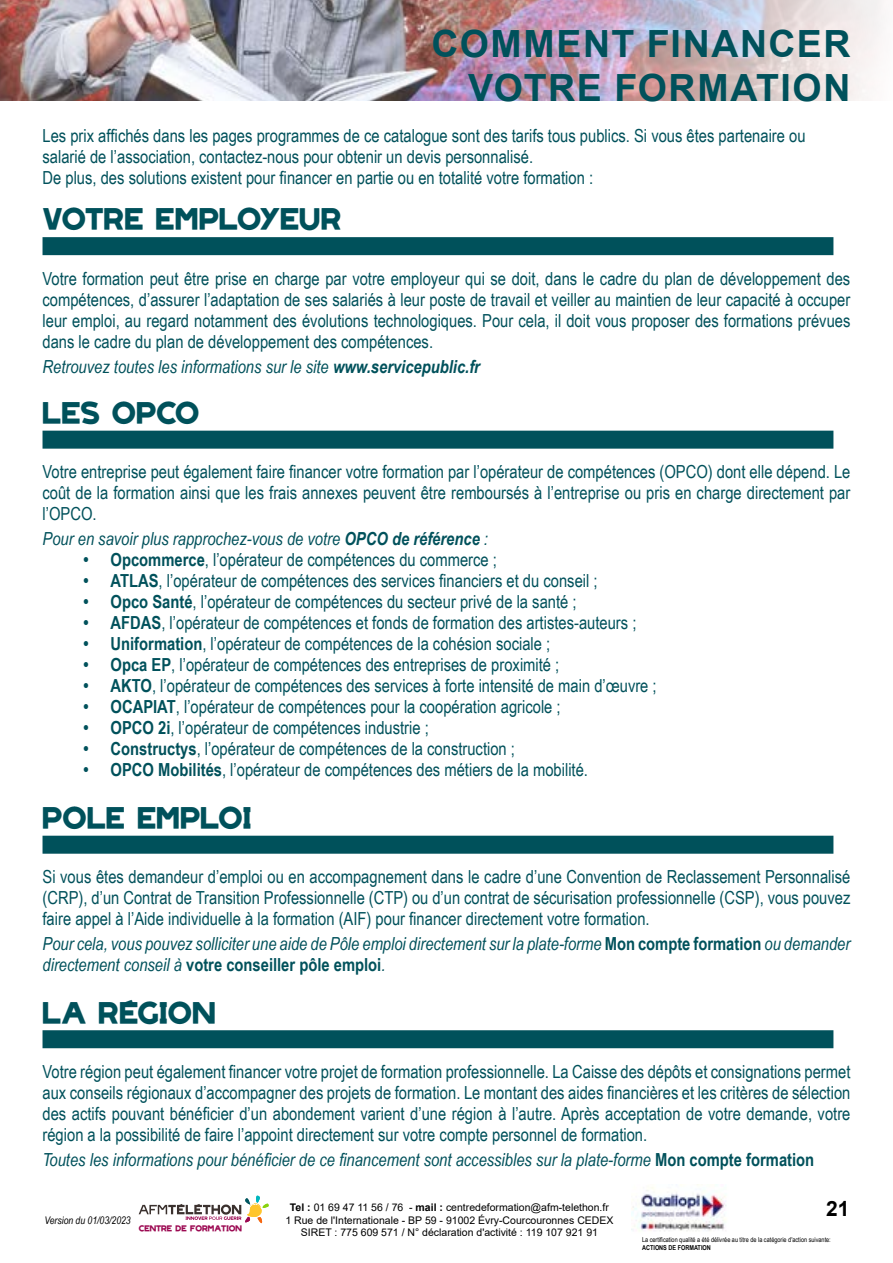
<style>
.page{position:relative;width:893px;height:1263px;background:#fff}
.page>*{position:absolute;margin:0;border:0;box-sizing:border-box;transform-origin:0 0}
.t1{font:700 37.5px/43.5px "Arial";letter-spacing:.04em;color:#00515b;text-align:right}
.t2{font:700 24px "AFM Telethon";letter-spacing:.005em;color:#00515b}
.t3{font:700 21px "Arial";color:#000}
.t4{font:18px/21px "Arial Narrow";color:#00515b;text-align:justify}
.t5{font:italic 18px/21px "Arial Narrow";color:#00515b}
.t6{font:10.5px/12.6px "Arial";color:#000;text-align:center}
.t7{font:italic 10.5px "Arial Narrow";color:#000}
.t8{font:6.75px "Arial Narrow";color:#000}
.t9{font:700 6.75px "Arial Narrow";color:#000}
.t10{font:700 6.75px "AFM Telethon";color:#9c0952}
.s1{font-weight:700}
.s2{font-weight:700;font-style:normal}
</style>
<div class="page">
<svg style="left:139px;top:1195px;width:130px;height:29px"></svg>
<img style="left:631px;top:1184px;width:96px;height:47px">
<img style="left:0;top:0;width:884px;height:100px">
<div style="left:43px;top:237px;width:790px;height:18px;background:#00515b"></div>
<div style="left:43px;top:431px;width:790px;height:18px;background:#00515b"></div>
<div style="left:43px;top:836px;width:790px;height:18px;background:#00515b"></div>
<div style="left:43px;top:1030px;width:790px;height:18px;background:#00515b"></div>
<h1 class="t1" style="left:432px;top:23px;width:420px">COMMENT FINANCER<br>VOTRE FORMATION</h1>
<p class="t4" style="left:43px;top:125px;width:765px;text-align:left">Les prix affichés dans les pages programmes de ce catalogue sont des tarifs tous publics. Si vous êtes partenaire ou salarié de l’association, contactez-nous pour obtenir un devis personnalisé.<br>De plus, des solutions existent pour financer en partie ou en totalité votre formation :</p>
<h2 class="t2" style="left:43px;top:210px;width:300px">VOTRE EMPLOYEUR</h2>
<p class="t4" style="left:43px;top:267px;width:809px">Votre formation peut être prise en charge par votre employeur qui se doit, dans le cadre du plan de développement des compétences, d’assurer l’adaptation de ses salariés à leur poste de travail et veiller au maintien de leur capacité à occuper leur emploi, au regard notamment des évolutions technologiques. Pour cela, il doit vous proposer des formations prévues dans le cadre du plan de développement des compétences.</p>
<p class="t5" style="left:43px;top:356px;width:439px">Retrouvez toutes les informations sur le site <span class="s1">www.servicepublic.fr</span></p>
<h2 class="t2" style="left:43px;top:404px;width:158px">LES OPCO</h2>
<p class="t4" style="left:43px;top:461px;width:809px">Votre entreprise peut également faire financer votre formation par l’opérateur de compétences (OPCO) dont elle dépend. Le coût de la formation ainsi que les frais annexes peuvent être remboursés à l’entreprise ou pris en charge directement par l’OPCO.</p>
<p class="t5" style="left:43px;top:528px;width:447px">Pour en savoir plus rapprochez-vous de votre <span class="s1">OPCO de référence</span> :</p>
<p class="t4" style="left:84px;top:549px;width:415px"><span class="s1">• Opcommerce</span>, l’opérateur de compétences du commerce ;</p>
<p class="t4" style="left:84px;top:570px;width:516px"><span class="s1">• ATLAS</span>, l’opérateur de compétences des services financiers et du conseil ;</p>
<p class="t4" style="left:84px;top:591px;width:495px"><span class="s1">• Opco Santé</span>, l’opérateur de compétences du secteur privé de la santé ;</p>
<p class="t4" style="left:84px;top:612px;width:554px"><span class="s1">• AFDAS</span>, l’opérateur de compétences et fonds de formation des artistes-auteurs ;</p>
<p class="t4" style="left:84px;top:633px;width:468px"><span class="s1">• Uniformation</span>, l’opérateur de compétences de la cohésion sociale ;</p>
<p class="t4" style="left:84px;top:654px;width:477px"><span class="s1">• Opca EP</span>, l’opérateur de compétences des entreprises de proximité ;</p>
<p class="t4" style="left:84px;top:675px;width:575px"><span class="s1">• AKTO</span>, l’opérateur de compétences des services à forte intensité de main d’œuvre ;</p>
<p class="t4" style="left:84px;top:696px;width:479px"><span class="s1">• OCAPIAT</span>, l’opérateur de compétences pour la coopération agricole ;</p>
<p class="t4" style="left:84px;top:717px;width:347px"><span class="s1">• OPCO 2i</span>, l’opérateur de compétences industrie ;</p>
<p class="t4" style="left:84px;top:738px;width:433px"><span class="s1">• Constructys</span>, l’opérateur de compétences de la construction ;</p>
<p class="t4" style="left:84px;top:759px;width:506px"><span class="s1">• OPCO Mobilités</span>, l’opérateur de compétences des métiers de la mobilité.</p>
<h2 class="t2" style="left:43px;top:809px;width:210px">POLE EMPLOI</h2>
<p class="t4" style="left:43px;top:866px;width:809px">Si vous êtes demandeur d’emploi ou en accompagnement dans le cadre d’une Convention de Reclassement Personnalisé (CRP), d’un Contrat de Transition Professionnelle (CTP) ou d’un contrat de sécurisation professionnelle (CSP), vous pouvez faire appel à l’Aide individuelle à la formation (AIF) pour financer directement votre formation.</p>
<p class="t5" style="left:43px;top:933px;width:809px">Pour cela, vous pouvez solliciter une aide de Pôle emploi directement sur la plate-forme <span class="s2">Mon compte formation</span> ou demander directement conseil à <span class="s2">votre conseiller pôle emploi</span>.</p>
<h2 class="t2" style="left:43px;top:1003px;width:174px">LA RÉGION</h2>
<p class="t4" style="left:43px;top:1060px;width:809px">Votre région peut également financer votre projet de formation professionnelle. La Caisse des dépôts et consignations permet aux conseils régionaux d’accompagner des projets de formation. Le montant des aides financières et les critères de sélection des actifs pouvant bénéficier d’un abondement varient d’une région à l’autre. Après acceptation de votre demande, votre région a la possibilité de faire l’appoint directement sur votre compte personnel de formation.</p>
<p class="t5" style="left:43px;top:1149px;width:773px">Toutes les informations pour bénéficier de ce financement sont accessibles sur la plate-forme <span class="s2">Mon compte formation</span></p>
<p class="t7" style="left:45px;top:1213px;width:88px">Version du 01/03/2023</p>
<p class="t10" style="left:139px;top:1226px;width:105px">CENTRE DE FORMATION</p>
<p class="t6" style="left:285px;top:1201px;width:330px"><span class="s1">Tel :</span> 01 69 47 11 56 / 76 - <span class="s1">mail :</span> centredeformation@afm-telethon.fr<br>1 Rue de l'Internationale - BP 59 - 91002 Évry-Courcouronnes CEDEX<br>SIRET : 775 609 571 / N° déclaration d'activité : 119 107 921 91</p>
<p class="t3" style="left:826px;top:1193px;width:25px">21</p>
<p class="t8" style="left:642px;top:1234px;width:190px">La certification qualité a été délivrée au titre de la catégorie d'action suivante:</p>
<p class="t9" style="left:642px;top:1242px;width:70px">ACTIONS DE FORMATION</p>
</div>
